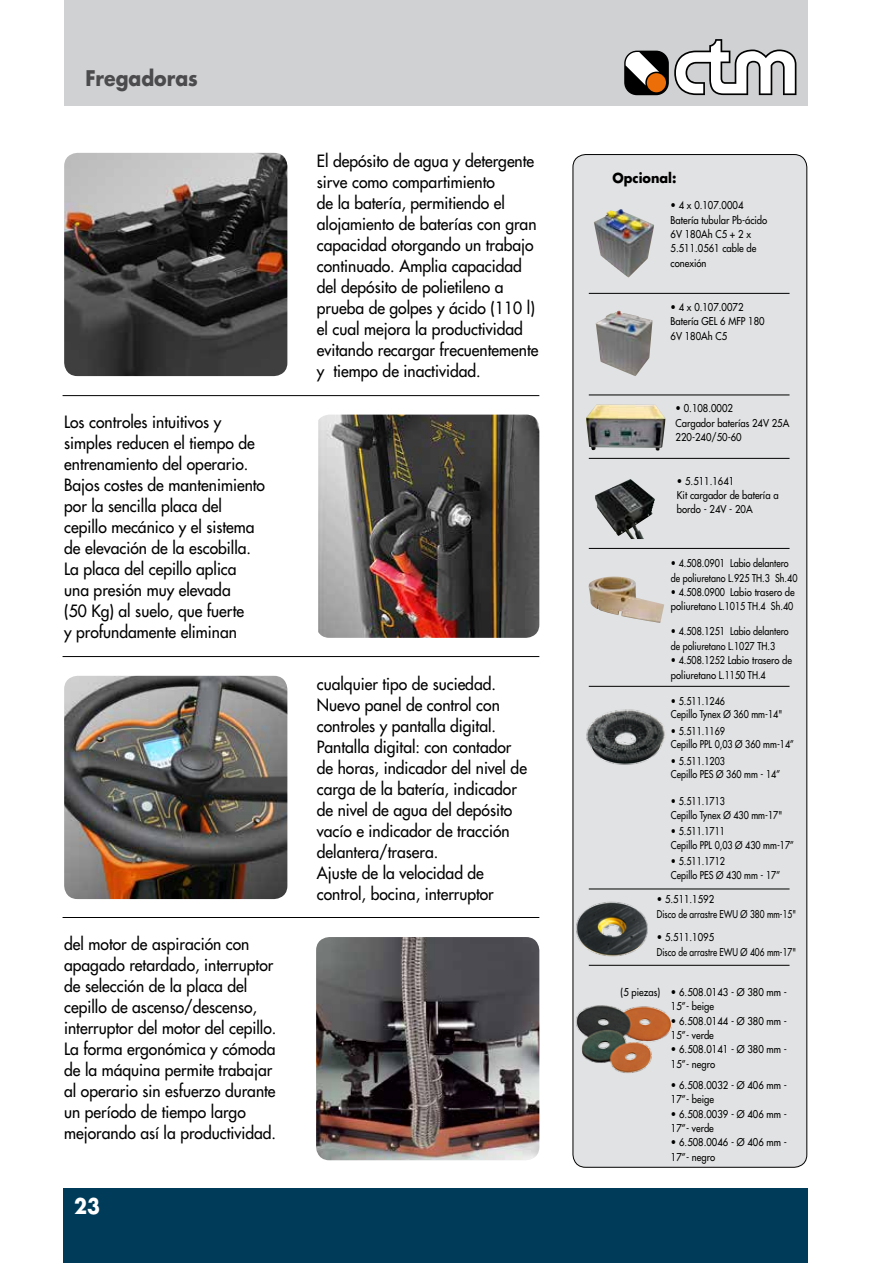
<style>
.page{position:relative;width:893px;height:1263px;background:#fff}
.page>*{position:absolute;margin:0;border:0;box-sizing:border-box;transform-origin:0 0}
.t1{font:700 21px "Futura Std";color:#4b4b4d;scale:.9 1}
.t2{font:700 21px "Futura Std";color:#fff;scale:.9 1}
.t3{font:500 16.5px/21px "Futura Std";color:#000;scale:.95 1}
.t4{font:700 13.5px "Futura Std";color:#000;scale:.95 1}
.t5{font:500 10.5px/14.4px "Futura Std";color:#000;scale:.9 1}
.t6{font:500 10.5px/13.5px "Futura Std";color:#000;scale:.85 1}
</style>
<div class="page">
<div style="left:64px;top:0;width:743px;height:106px;background:#d0d1d2"></div>
<svg style="left:624px;top:39px;width:172px;height:56px"></svg>
<div style="left:64px;top:1188px;width:744px;height:75px;background:#003c5a"></div>
<div style="left:573px;top:155px;width:234px;height:1012px;background:#e1e2e3;border-radius:13px"></div>
<hr style="left:63px;top:395px;width:476px;height:1px;background:#000">
<hr style="left:63px;top:656px;width:476px;height:1px;background:#000">
<hr style="left:63px;top:917px;width:476px;height:1px;background:#000">
<img style="left:64px;top:153px;width:223px;height:223px">
<img style="left:318px;top:415px;width:221px;height:223px">
<img style="left:316px;top:937px;width:223px;height:223px">
<hr style="left:589px;top:293px;width:200px;height:1px;background:#000">
<hr style="left:589px;top:548px;width:200px;height:1px;background:#000">
<hr style="left:589px;top:686px;width:200px;height:1px;background:#000">
<hr style="left:589px;top:889px;width:200px;height:1px;background:#000">
<hr style="left:589px;top:965px;width:200px;height:1px;background:#000">
<hr style="left:589px;top:458px;width:200px;height:1px;background:#000">
<hr style="left:589px;top:395px;width:200px;height:1px;background:#000">
<img style="left:596px;top:311px;width:57px;height:65px">
<img style="left:594px;top:209px;width:60px;height:68px">
<img style="left:586px;top:404px;width:79px;height:47px">
<img style="left:595px;top:479px;width:35px;height:18px">
<img style="left:588px;top:576px;width:76px;height:47px">
<img style="left:572px;top:1004px;width:100px;height:72px">
<img style="left:586px;top:709px;width:79px;height:56px">
<img style="left:572px;top:896px;width:76px;height:65px">
<img style="left:64px;top:676px;width:223px;height:223px">
<p class="t1" style="left:85px;top:64px;width:127px">Fregadoras</p>
<p class="t3" style="left:64px;top:411px;width:213px">Los controles intuitivos y simples reducen el tiempo de entrenamiento del operario.<br>Bajos costes de mantenimiento por la sencilla placa del cepillo mecánico y el sistema de elevación de la escobilla.<br>La placa del cepillo aplica una presión muy elevada<br>(50 Kg) al suelo, que fuerte<br>y profundamente eliminan</p>
<p class="t3" style="left:64px;top:934px;width:225px">del motor de aspiración con apagado retardado, interruptor de selección de la placa del cepillo de ascenso/descenso, interruptor del motor del cepillo.<br>La forma ergonómica y cómoda de la máquina permite trabajar al operario sin esfuerzo durante un período de tiempo largo mejorando así la productividad.</p>
<p class="t2" style="left:74px;top:1192px;width:30px">23</p>
<p class="t3" style="left:317px;top:150px;width:235px">El depósito de agua y detergente sirve como compartimiento<br>de la batería, permitiendo el alojamiento de baterías con gran capacidad otorgando un trabajo continuado. Amplia capacidad del depósito de polietileno a prueba de golpes y ácido (110 l) el cual mejora la productividad evitando recargar frecuentemente y tiempo de inactividad.</p>
<p class="t3" style="left:317px;top:673px;width:223px">cualquier tipo de suciedad.<br>Nuevo panel de control con controles y pantalla digital.<br>Pantalla digital: con contador de horas, indicador del nivel de carga de la batería, indicador de nivel de agua del depósito vacío e indicador de tracción delantera/trasera.<br>Ajuste de la velocidad de control, bocina, interruptor</p>
<p class="t4" style="left:612px;top:169px;width:69px">Opcional:</p>
<p class="t5" style="left:671px;top:198px;width:109px">• 4 x 0.107.0004<br>Batería tubular Pb-ácido<br>6V 180Ah C5 + 2 x<br>5.511.0561 cable de conexión</p>
<p class="t5" style="left:671px;top:300px;width:106px">• 4 x 0.107.0072<br>Batería GEL 6 MFP 180<br>6V 180Ah C5</p>
<p class="t5" style="left:676px;top:401px;width:128px">• 0.108.0002<br>Cargador baterías 24V 25A<br>220-240/50-60</p>
<p class="t5" style="left:677px;top:473px;width:114px">• 5.511.1641<br>Kit cargador de batería a bordo - 24V - 20A</p>
<p class="t6" style="left:671px;top:556px;width:150px;line-height:14.4px">• 4.508.0901 Labio delantero de poliuretano L.925 TH.3 Sh.40</p>
<p class="t6" style="left:671px;top:585px;width:147px;line-height:14.4px">• 4.508.0900 Labio trasero de poliuretano L.1015 TH.4 Sh.40</p>
<p class="t6" style="left:671px;top:624px;width:140px;line-height:14.4px">• 4.508.1251 Labio delantero de poliuretano L.1027 TH.3</p>
<p class="t6" style="left:671px;top:653px;width:144px;line-height:14.4px">• 4.508.1252 Labio trasero de poliuretano L.1150 TH.4</p>
<p class="t6" style="left:671px;top:694px;width:133px">• 5.511.1246<br>Cepillo Tynex Ø 360 mm-14"</p>
<p class="t6" style="left:671px;top:724px;width:146px">• 5.511.1169<br>Cepillo PPL 0,03 Ø 360 mm-14”</p>
<p class="t6" style="left:671px;top:754px;width:130px">• 5.511.1203<br>Cepillo PES Ø 360 mm - 14”</p>
<p class="t6" style="left:671px;top:795px;width:133px">• 5.511.1713<br>Cepillo Tynex Ø 430 mm-17"</p>
<p class="t6" style="left:671px;top:825px;width:146px">• 5.511.1711<br>Cepillo PPL 0,03 Ø 430 mm-17”</p>
<p class="t6" style="left:671px;top:855px;width:130px">• 5.511.1712<br>Cepillo PES Ø 430 mm - 17”</p>
<p class="t5" style="left:657px;top:892px;width:156px">• 5.511.1592<br>Disco de arrastre EWU Ø 380 mm-15"</p>
<p class="t5" style="left:657px;top:930px;width:156px">• 5.511.1095<br>Disco de arrastre EWU Ø 406 mm-17"</p>
<p class="t5" style="left:621px;top:985px;width:45px">(5 piezas)</p>
<p class="t5" style="left:671px;top:985px;width:130px">• 6.508.0143 - Ø 380 mm -<br>15”- beige</p>
<p class="t5" style="left:671px;top:1014px;width:130px">• 6.508.0144 - Ø 380 mm -<br>15”- verde</p>
<p class="t5" style="left:671px;top:1042px;width:130px">• 6.508.0141 - Ø 380 mm -<br>15”- negro</p>
<p class="t5" style="left:671px;top:1078px;width:130px">• 6.508.0032 - Ø 406 mm -<br>17”- beige</p>
<p class="t5" style="left:671px;top:1107px;width:130px">• 6.508.0039 - Ø 406 mm -<br>17”- verde</p>
<p class="t5" style="left:671px;top:1135px;width:130px">• 6.508.0046 - Ø 406 mm -<br>17”- negro</p>
</div>
